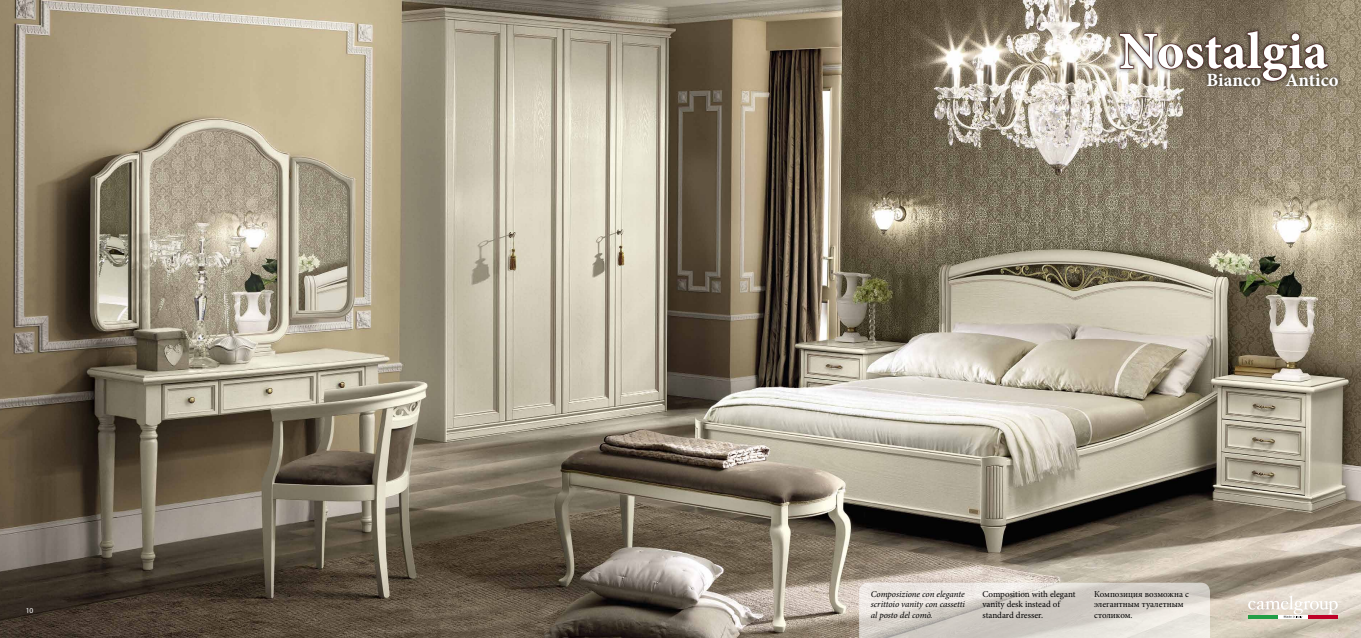
<style>
.page{position:relative;width:1361px;height:638px;background:#fff}
.page>*{position:absolute;margin:0;border:0;box-sizing:border-box;transform-origin:0 0}
.t1{font:700 52.5px "Minion Pro";color:#fff}
.t2{font:700 18.75px "Minion Pro";color:#fff}
.t3{font:9px/10.8px "Minion Pro";color:#000}
.t4{font:italic 9px/10.8px "Minion Pro";letter-spacing:-.01em;color:#000;text-align:justify}
.t5{font:7.5px "Myriad Pro";color:#fff}
</style>
<div class="page">
<img style="left:0;top:0;width:1361px;height:638px">
<div style="left:1115px;top:26px;width:217px;height:60px;background:#000;opacity:.75"></div>
<svg style="left:1118px;top:29px;width:211px;height:53px;background:#75665a"></svg>
<div style="left:1203px;top:69px;width:139px;height:21px;background:#000;opacity:.75"></div>
<svg style="left:1248px;top:595px;width:92px;height:23px;background:#ddd3c9"></svg>
<svg style="left:859px;top:583px;width:351px;height:55px;background:#dad5cf"></svg>
<p class="t5" style="left:26px;top:605px;width:9px">10</p>
<h1 class="t1" style="left:1119px;top:14px;width:210px">Nostalgia</h1>
<h2 class="t2" style="left:1206px;top:67px;width:56px">Bianco</h2>
<h2 class="t2" style="left:1285px;top:67px;width:55px">Antico</h2>
<p class="t4" style="left:871px;top:588px;width:96px">Composizione con elegante scrittoio vanity con cassetti al posto del comò.</p>
<p class="t3" style="left:982px;top:588px;width:95px">Composition with elegant vanity desk instead of standard dresser.</p>
<p class="t3" style="left:1094px;top:588px;width:96px">Композиция возможна с элегантным туалетным столиком.</p>
</div>
